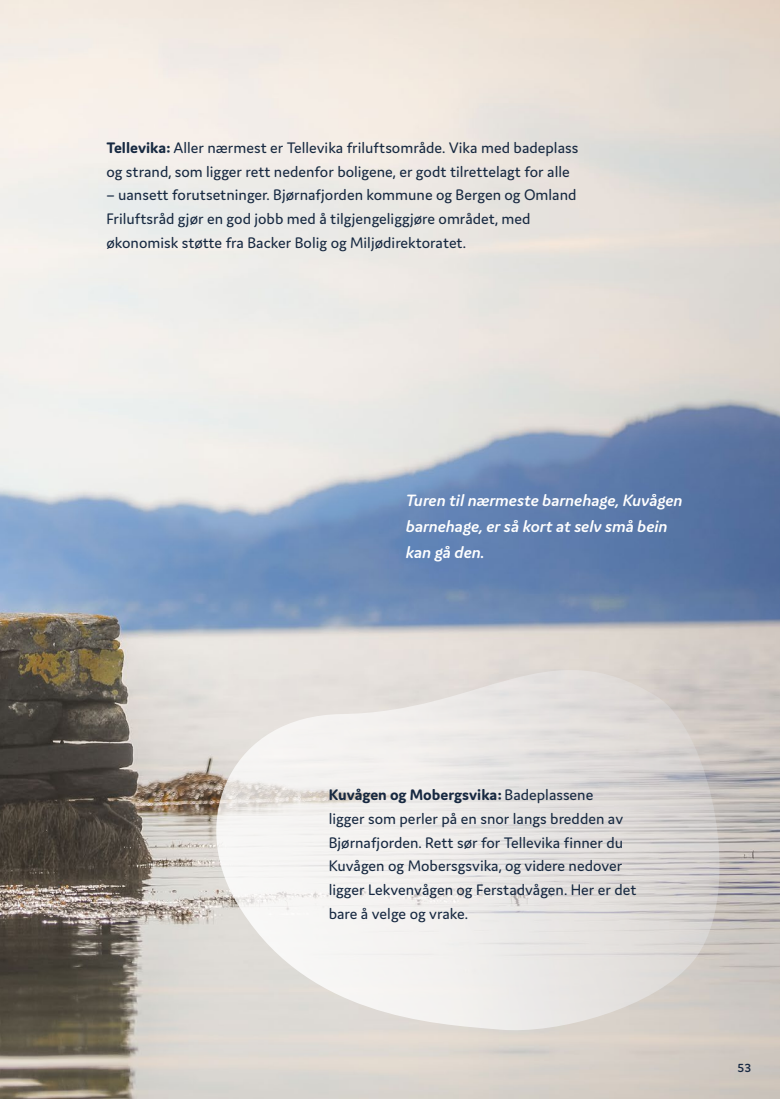
<style>
.page{position:relative;width:780px;height:1099px;background:#fff}
.page>*{position:absolute;margin:0;border:0;box-sizing:border-box;transform-origin:0 0}
.t1{font:italic 600 17.5px/26.2px "Domus";color:#fff}
.t2{font:16.25px/23.8px "Domus";color:#172941}
.t3{font:600 12.5px "Domus";color:#172941}
.s1{font-weight:700}
</style>
<div class="page">
<img style="left:0;top:0;width:780px;height:1098px">
<svg style="left:188px;top:637px;width:558px;height:397px"></svg>
<p class="t2" style="left:106px;top:135px;width:473px"><span class="s1">Tellevika:</span> Aller nærmest er Tellevika friluftsområde. Vika med badeplass og strand, som ligger rett nedenfor boligene, er godt tilrettelagt for alle</p>
<p class="t2" style="left:106px;top:183px;width:471px">– uansett forutsetninger. Bjørnafjorden kommune og Bergen og Omland<br>Friluftsråd gjør en god jobb med å tilgjengeliggjøre området, med økonomisk støtte fra Backer Bolig og Miljødirektoratet.</p>
<p class="t1" style="left:406px;top:486px;width:278px">Turen til nærmeste barnehage, Kuvågen barnehage, er så kort at selv små bein kan gå den.</p>
<p class="t2" style="left:329px;top:782px;width:309px"><span class="s1">Kuvågen og Mobergsvika:</span> Badeplassene<br>ligger som perler på en snor langs bredden av Bjørnafjorden. Rett sør for Tellevika finner du Kuvågen og Mobersgsvika, og videre nedover ligger Lekvenvågen og Ferstadvågen. Her er det bare å velge og vrake.</p>
<p class="t3" style="left:737px;top:1061px;width:15px">53</p>
</div>
